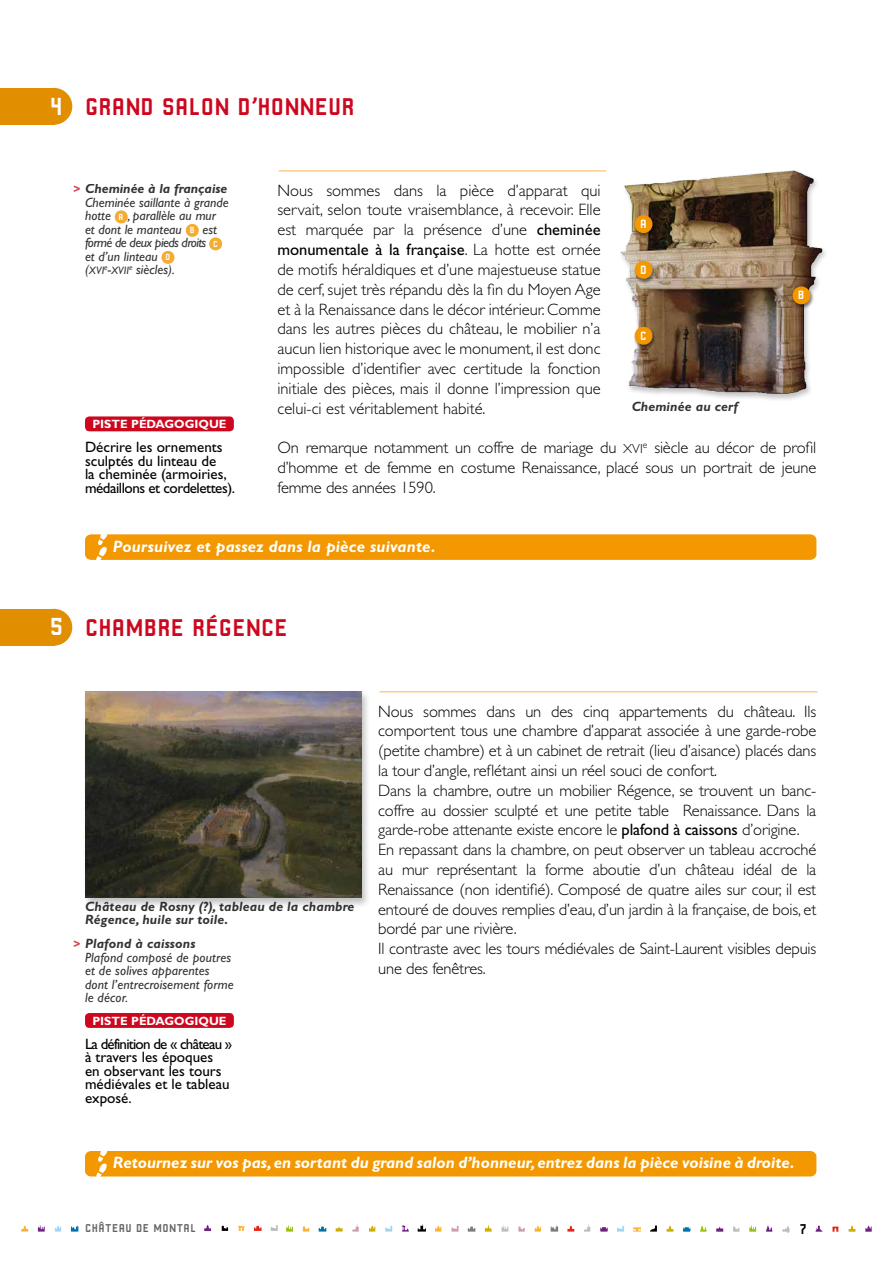
<style>
.page{position:relative;width:893px;height:1263px;background:#fff}
.page>*{position:absolute;margin:0;border:0;box-sizing:border-box;transform-origin:0 0}
.t1{font:25.5px "Robust CMN";letter-spacing:.01em;color:#cd071e}
.t2{font:300 16.5px/19.8px "Gill Sans";letter-spacing:-.01em;color:#000;text-align:justify}
.t3{font:italic 700 16.5px "Gill Sans";color:#fff}
.t4{font:15px/13.5px "Gill Sans";color:#000}
.t5{font:15px "Robust CMN";color:#000}
.t6{font:italic 13.5px/13.5px "Gill Sans";color:#000}
.t7{font:italic 700 13.5px/13.5px "Gill Sans";letter-spacing:.01em;color:#000}
.t8{font:12.6px "Robust CMN";color:#fff}
.t9{font:700 12px "Gill Sans";color:#fff}
.t10{font:12px "Robust CMN";letter-spacing:.04em;color:#646567}
.t11{font:700 12px "Gill Sans";color:#cd071e}
.s1{font-size:25.95px;color:#fff}
.s2{font-family:"Robust CMN";font-style:normal;font-size:9.3px;color:#fff}
.s3{font-family:"Gill Sans Italic SC800";font-style:normal;font-size:10.8px}
.s4{font-weight:400}
.s5{font-family:"Gill Sans Light SC800";font-weight:400;font-size:13.2px}
</style>
<div class="page">
<svg style="left:402px;top:1225px;width:7px;height:6px"></svg>
<svg style="left:369px;top:1225px;width:6px;height:6px"></svg>
<svg style="left:286px;top:1225px;width:7px;height:6px"></svg>
<svg style="left:385px;top:1226px;width:7px;height:5px"></svg>
<svg style="left:435px;top:1225px;width:6px;height:6px"></svg>
<svg style="left:303px;top:1226px;width:6px;height:5px"></svg>
<svg style="left:352px;top:1224px;width:7px;height:7px"></svg>
<svg style="left:319px;top:1226px;width:7px;height:5px"></svg>
<svg style="left:418px;top:1224px;width:8px;height:7px"></svg>
<svg style="left:832px;top:1226px;width:7px;height:6px"></svg>
<svg style="left:683px;top:1227px;width:7px;height:5px"></svg>
<svg style="left:700px;top:1225px;width:6px;height:7px"></svg>
<svg style="left:816px;top:1226px;width:6px;height:6px"></svg>
<svg style="left:865px;top:1225px;width:7px;height:7px"></svg>
<svg style="left:666px;top:1225px;width:7px;height:7px"></svg>
<svg style="left:749px;top:1225px;width:7px;height:7px"></svg>
<svg style="left:848px;top:1225px;width:7px;height:7px"></svg>
<svg style="left:71px;top:1225px;width:7px;height:6px"></svg>
<svg style="left:55px;top:1225px;width:6px;height:6px"></svg>
<svg style="left:38px;top:1225px;width:7px;height:6px"></svg>
<svg style="left:21px;top:1225px;width:7px;height:6px"></svg>
<svg style="left:567px;top:1225px;width:7px;height:6px"></svg>
<svg style="left:485px;top:1224px;width:7px;height:7px"></svg>
<svg style="left:518px;top:1226px;width:7px;height:5px"></svg>
<svg style="left:600px;top:1227px;width:8px;height:4px"></svg>
<svg style="left:617px;top:1226px;width:7px;height:5px"></svg>
<svg style="left:535px;top:1225px;width:6px;height:6px"></svg>
<svg style="left:650px;top:1225px;width:7px;height:6px"></svg>
<svg style="left:633px;top:1227px;width:8px;height:4px"></svg>
<svg style="left:451px;top:1226px;width:8px;height:5px"></svg>
<svg style="left:335px;top:1227px;width:8px;height:4px"></svg>
<svg style="left:716px;top:1227px;width:7px;height:5px"></svg>
<svg style="left:766px;top:1225px;width:6px;height:7px"></svg>
<svg style="left:468px;top:1226px;width:7px;height:5px"></svg>
<svg style="left:551px;top:1225px;width:7px;height:6px"></svg>
<svg style="left:733px;top:1226px;width:6px;height:6px"></svg>
<svg style="left:584px;top:1224px;width:6px;height:7px"></svg>
<svg style="left:501px;top:1225px;width:7px;height:6px"></svg>
<svg style="left:782px;top:1226px;width:8px;height:7px"></svg>
<svg style="left:222px;top:1226px;width:6px;height:5px"></svg>
<svg style="left:238px;top:1226px;width:7px;height:5px"></svg>
<svg style="left:254px;top:1225px;width:8px;height:6px"></svg>
<svg style="left:271px;top:1225px;width:7px;height:6px"></svg>
<svg style="left:204px;top:1224px;width:7px;height:7px"></svg>
<div style="left:0;top:88px;width:54px;height:37px;background:#e18e00"></div>
<div style="left:35px;top:88px;width:37px;height:37px;background:#e18e00;border-radius:50%"></div>
<hr style="left:279px;top:170px;width:327px;height:2px;background:#fbcd8d">
<div style="left:85px;top:534px;width:731px;height:26px;background:#f39800;border-radius:6px"></div>
<svg style="left:95px;top:534px;width:13px;height:26px"></svg>
<div style="left:85px;top:416px;width:149px;height:15px;background:#cd071e;border-radius:4px"></div>
<svg style="left:114px;top:210px;width:14px;height:14px"></svg>
<svg style="left:185px;top:223px;width:14px;height:14px"></svg>
<svg style="left:209px;top:237px;width:14px;height:14px"></svg>
<svg style="left:161px;top:250px;width:14px;height:14px"></svg>
<img style="left:620px;top:170px;width:204px;height:228px">
<div style="left:791px;top:286px;width:24px;height:24px;background:#000;opacity:.5"></div>
<svg style="left:792px;top:285px;width:19px;height:20px"></svg>
<div style="left:633px;top:260px;width:24px;height:24px;background:#000;opacity:.5"></div>
<svg style="left:634px;top:260px;width:19px;height:20px"></svg>
<div style="left:633px;top:215px;width:24px;height:23px;background:#000;opacity:.5"></div>
<svg style="left:634px;top:214px;width:19px;height:20px"></svg>
<div style="left:633px;top:326px;width:24px;height:24px;background:#000;opacity:.5"></div>
<svg style="left:634px;top:326px;width:19px;height:20px"></svg>
<div style="left:0;top:609px;width:54px;height:37px;background:#e18e00"></div>
<div style="left:35px;top:609px;width:37px;height:37px;background:#e18e00;border-radius:50%"></div>
<hr style="left:379px;top:691px;width:438px;height:1px;background:#fbcd8d">
<div style="left:85px;top:1013px;width:149px;height:15px;background:#cd071e;border-radius:4px"></div>
<div style="left:85px;top:1151px;width:731px;height:25px;background:#f39800;border-radius:6px"></div>
<svg style="left:95px;top:1151px;width:13px;height:26px"></svg>
<div style="left:82px;top:689px;width:289px;height:220px;background:#000;opacity:.25"></div>
<img style="left:86px;top:691px;width:275px;height:206px">
<h1 class="t1" style="left:50px;top:93px;width:307px"><span class="s1">4</span> GRAND SALON D’HONNEUR</h1>
<p class="t7" style="left:85px;top:182px;width:144px">Cheminée à la française</p>
<p class="t6" style="left:85px;top:196px;width:145px">Cheminée saillante à grande hotte <span class="s2">A</span> , parallèle au mur et dont le manteau <span class="s2">B</span> est formé de deux pieds droits <span class="s2">C </span>et d’un linteau <span class="s2">D<br></span>(<span class="s3">XVI</span><sup>e</sup>-<span class="s3">XVII</span><sup>e</sup> siècles).</p>
<p class="t11" style="left:73px;top:182px;width:9px">&gt;</p>
<p class="t9" style="left:92px;top:417px;width:136px">PISTE PÉDAGOGIQUE</p>
<p class="t4" style="left:85px;top:440px;width:151px">Décrire les ornements sculptés du linteau de<br>la cheminée (armoiries, médaillons et cordelettes).</p>
<p class="t2" style="left:277px;top:180px;width:325px">Nous sommes dans la pièce d’apparat qui servait, selon toute vraisemblance, à recevoir. Elle est marquée par la présence d’une <span class="s4">cheminée monumentale à la française</span>. La hotte est ornée de motifs héraldiques et d’une majestueuse statue de cerf, sujet très répandu dès la fin du Moyen Age et à la Renaissance dans le décor intérieur. Comme dans les autres pièces du château, le mobilier n’a aucun lien historique avec le monument, il est donc impossible d’identifier avec certitude la fonction initiale des pièces, mais il donne l’impression que celui-ci est véritablement habité.</p>
<p class="t2" style="left:277px;top:438px;width:540px">On remarque notamment un coffre de mariage du <span class="s5">xvi</span><sup>e</sup> siècle au décor de profil d’homme et de femme en costume Renaissance, placé sous un portrait de jeune femme des années 1590.</p>
<p class="t8" style="left:640px;top:217px;width:8px">A</p>
<p class="t8" style="left:640px;top:263px;width:8px">D</p>
<p class="t8" style="left:798px;top:288px;width:8px">B</p>
<p class="t8" style="left:640px;top:329px;width:8px">C</p>
<p class="t7" style="left:631px;top:400px;width:108px">Cheminée au cerf</p>
<p class="t3" style="left:113px;top:536px;width:324px">Poursuivez et passez dans la pièce suivante.</p>
<h1 class="t1" style="left:50px;top:614px;width:240px"><span class="s1">5</span> CHAMBRE RÉGENCE</h1>
<p class="t7" style="left:85px;top:899px;width:271px">Château de Rosny (?), tableau de la chambre<br>Régence, huile sur toile.</p>
<p class="t7" style="left:85px;top:937px;width:112px">Plafond à caissons</p>
<p class="t6" style="left:85px;top:950px;width:150px">Plafond composé de poutres et de solives apparentes dont l’entrecroisement forme le décor.</p>
<p class="t11" style="left:73px;top:937px;width:9px">&gt;</p>
<p class="t9" style="left:92px;top:1013px;width:136px">PISTE PÉDAGOGIQUE</p>
<p class="t4" style="left:85px;top:1037px;width:149px">La définition de « château » à travers les époques<br>en observant les tours médiévales et le tableau exposé.</p>
<p class="t2" style="left:378px;top:701px;width:440px;text-align:left">Nous sommes dans un des cinq appartements du château. Ils comportent tous une chambre d’apparat associée à une garde-robe (petite chambre) et à un cabinet de retrait (lieu d’aisance) placés dans la tour d’angle, reflétant ainsi un réel souci de confort.<br>Dans la chambre, outre un mobilier Régence, se trouvent un banc&shy;coffre au dossier sculpté et une petite table Renaissance. Dans la garde-robe attenante existe encore le <span class="s4">plafond à caissons</span> d’origine.<br>En repassant dans la chambre, on peut observer un tableau accroché au mur représentant la forme aboutie d’un château idéal de la Renaissance (non identifié). Composé de quatre ailes sur cour, il est entouré de douves remplies d’eau, d’un jardin à la française, de bois, et bordé par une rivière.<br>Il contraste avec les tours médiévales de Saint-Laurent visibles depuis une des fenêtres.</p>
<p class="t3" style="left:113px;top:1153px;width:684px">Retournez sur vos pas, en sortant du grand salon d’honneur, entrez dans la pièce voisine à droite.</p>
<p class="t10" style="left:85px;top:1221px;width:112px">CHÂTEAU DE MONTAL</p>
<p class="t5" style="left:799px;top:1220px;width:9px">7</p>
</div>
